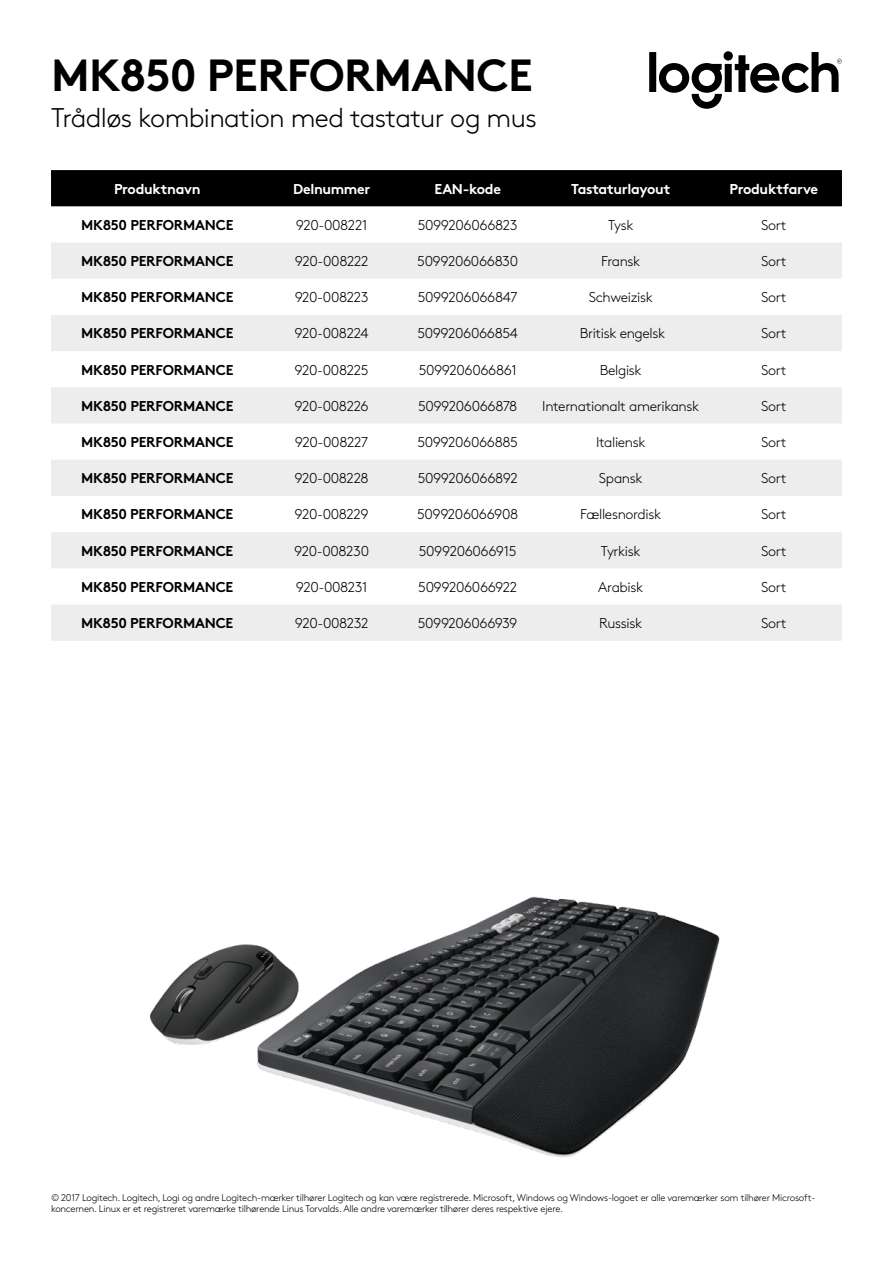
<style>
.page{position:relative;width:893px;height:1263px;background:#fff}
.page>*{position:absolute;margin:0;border:0;box-sizing:border-box;transform-origin:0 0}
.t1{font:700 45px "Brown Pro";letter-spacing:-.015em;color:#000}
.t2{font:300 27px "Brown Pro";letter-spacing:-.025em;color:#000}
.t3{font:300 14.25px "Brown Pro";letter-spacing:-.025em;color:#000}
.t4{font:700 14.25px "Brown Pro";letter-spacing:-.015em;color:#000}
.t5{font:700 14.25px "Brown Pro";letter-spacing:-.025em;color:#fff}
.t6{font:300 9.75px/11.2px "Brown Pro";letter-spacing:-.025em;color:#000}
</style>
<div class="page">
<svg style="left:649px;top:51px;width:193px;height:58px"></svg>
<img style="left:150px;top:896px;width:570px;height:262px">
<div style="left:51px;top:170px;width:791px;height:36px;background:#000"></div>
<svg style="left:51px;top:243px;width:791px;height:398px;fill:#ededed"></svg>
<h1 class="t1" style="left:51px;top:38px;width:483px">MK850 PERFORMANCE</h1>
<h2 class="t2" style="left:51px;top:98px;width:487px">Trådløs kombination med tastatur og mus</h2>
<p class="t5" style="left:114px;top:177px;width:88px">Produktnavn</p>
<p class="t5" style="left:293px;top:177px;width:79px">Delnummer</p>
<p class="t5" style="left:434px;top:177px;width:68px">EAN-kode</p>
<p class="t5" style="left:571px;top:177px;width:101px">Tastaturlayout</p>
<p class="t5" style="left:730px;top:177px;width:90px">Produktfarve</p>
<p class="t4" style="left:81px;top:213px;width:154px">MK850 PERFORMANCE</p>
<p class="t3" style="left:296px;top:214px;width:73px">920-008221</p>
<p class="t3" style="left:418px;top:214px;width:101px">5099206066823</p>
<p class="t3" style="left:608px;top:214px;width:27px">Tysk</p>
<p class="t3" style="left:761px;top:214px;width:27px">Sort</p>
<p class="t4" style="left:81px;top:249px;width:154px">MK850 PERFORMANCE</p>
<p class="t3" style="left:295px;top:250px;width:75px">920-008222</p>
<p class="t3" style="left:417px;top:250px;width:102px">5099206066830</p>
<p class="t3" style="left:601px;top:250px;width:41px">Fransk</p>
<p class="t3" style="left:761px;top:250px;width:27px">Sort</p>
<p class="t4" style="left:81px;top:286px;width:154px">MK850 PERFORMANCE</p>
<p class="t3" style="left:295px;top:287px;width:75px">920-008223</p>
<p class="t3" style="left:418px;top:287px;width:102px">5099206066847</p>
<p class="t3" style="left:589px;top:287px;width:65px">Schweizisk</p>
<p class="t3" style="left:761px;top:287px;width:27px">Sort</p>
<p class="t4" style="left:81px;top:322px;width:154px">MK850 PERFORMANCE</p>
<p class="t3" style="left:295px;top:323px;width:76px">920-008224</p>
<p class="t3" style="left:417px;top:323px;width:102px">5099206066854</p>
<p class="t3" style="left:580px;top:323px;width:87px">Britisk engelsk</p>
<p class="t3" style="left:761px;top:323px;width:27px">Sort</p>
<p class="t4" style="left:81px;top:358px;width:154px">MK850 PERFORMANCE</p>
<p class="t3" style="left:295px;top:359px;width:75px">920-008225</p>
<p class="t3" style="left:419px;top:359px;width:100px">5099206066861</p>
<p class="t3" style="left:600px;top:359px;width:43px">Belgisk</p>
<p class="t3" style="left:761px;top:359px;width:27px">Sort</p>
<p class="t4" style="left:81px;top:394px;width:154px">MK850 PERFORMANCE</p>
<p class="t3" style="left:295px;top:395px;width:76px">920-008226</p>
<p class="t3" style="left:418px;top:395px;width:101px">5099206066878</p>
<p class="t3" style="left:542px;top:395px;width:158px">Internationalt amerikansk</p>
<p class="t3" style="left:761px;top:395px;width:27px">Sort</p>
<p class="t4" style="left:81px;top:430px;width:154px">MK850 PERFORMANCE</p>
<p class="t3" style="left:295px;top:431px;width:75px">920-008227</p>
<p class="t3" style="left:417px;top:431px;width:102px">5099206066885</p>
<p class="t3" style="left:596px;top:431px;width:51px">Italiensk</p>
<p class="t3" style="left:761px;top:431px;width:27px">Sort</p>
<p class="t4" style="left:81px;top:467px;width:154px">MK850 PERFORMANCE</p>
<p class="t3" style="left:295px;top:468px;width:76px">920-008228</p>
<p class="t3" style="left:418px;top:468px;width:102px">5099206066892</p>
<p class="t3" style="left:599px;top:468px;width:45px">Spansk</p>
<p class="t3" style="left:761px;top:468px;width:27px">Sort</p>
<p class="t4" style="left:81px;top:503px;width:154px">MK850 PERFORMANCE</p>
<p class="t3" style="left:294px;top:504px;width:76px">920-008229</p>
<p class="t3" style="left:417px;top:504px;width:102px">5099206066908</p>
<p class="t3" style="left:580px;top:504px;width:82px">Fællesnordisk</p>
<p class="t3" style="left:761px;top:504px;width:27px">Sort</p>
<p class="t4" style="left:81px;top:539px;width:154px">MK850 PERFORMANCE</p>
<p class="t3" style="left:294px;top:540px;width:76px">920-008230</p>
<p class="t3" style="left:419px;top:540px;width:99px">5099206066915</p>
<p class="t3" style="left:601px;top:540px;width:41px">Tyrkisk</p>
<p class="t3" style="left:761px;top:540px;width:27px">Sort</p>
<p class="t4" style="left:81px;top:575px;width:154px">MK850 PERFORMANCE</p>
<p class="t3" style="left:296px;top:576px;width:73px">920-008231</p>
<p class="t3" style="left:418px;top:576px;width:101px">5099206066922</p>
<p class="t3" style="left:598px;top:576px;width:46px">Arabisk</p>
<p class="t3" style="left:761px;top:576px;width:27px">Sort</p>
<p class="t4" style="left:81px;top:611px;width:154px">MK850 PERFORMANCE</p>
<p class="t3" style="left:295px;top:612px;width:75px">920-008232</p>
<p class="t3" style="left:418px;top:612px;width:101px">5099206066939</p>
<p class="t3" style="left:599px;top:612px;width:45px">Russisk</p>
<p class="t3" style="left:761px;top:612px;width:27px">Sort</p>
<p class="t6" style="left:51px;top:1191px;width:766px">© 2017 Logitech. Logitech, Logi og andre Logitech-mærker tilhører Logitech og kan være registrerede. Microsoft, Windows og Windows-logoet er alle varemærker som tilhører Microsoft&shy;koncernen. Linux er et registreret varemærke tilhørende Linus Torvalds. Alle andre varemærker tilhører deres respektive ejere.</p>
</div>
